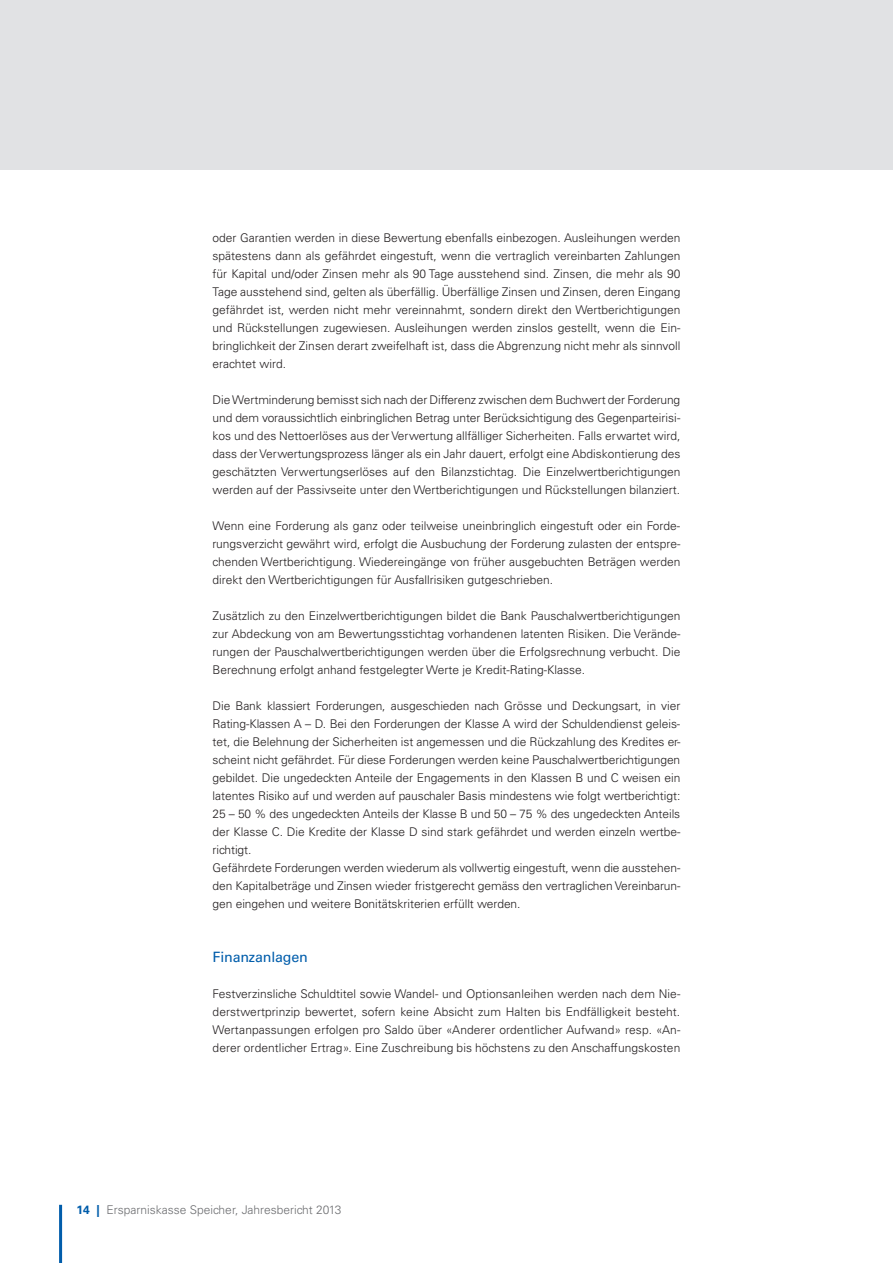
<style>
.page{position:relative;width:893px;height:1263px;background:#fff}
.page>*{position:absolute;margin:0;border:0;box-sizing:border-box;transform-origin:0 0}
.t1{font:14.25px "Univers";letter-spacing:-.01em;color:#015dab}
.t2{font:300 12px/18px "Univers";letter-spacing:-.005em;color:#231f20;text-align:justify}
.t3{font:300 12px "Univers";color:#6c6d70}
.s1{font-weight:700;color:#015dab}
</style>
<div class="page">
<div style="left:0;top:0;width:893px;height:170px;background:#e1e2e4"></div>
<hr style="left:59px;top:1205px;width:3px;height:58px;background:#015dab">
<p class="t2" style="left:213px;top:228px;width:469px">oder Garantien werden in diese Bewertung ebenfalls einbezogen. Ausleihungen werden spätestens dann als gefährdet eingestuft, wenn die vertraglich vereinbarten Zahlungen für Kapital und/oder Zinsen mehr als 90 Tage ausstehend sind. Zinsen, die mehr als 90<br>Tage ausstehend sind, gelten als überfällig. Überfällige Zinsen und Zinsen, deren Eingang gefährdet ist, werden nicht mehr vereinnahmt, sondern direkt den Wertberichtigungen und Rückstellungen zugewiesen. Ausleihungen werden zinslos gestellt, wenn die Ein&shy;bringlichkeit der Zinsen derart zweifelhaft ist, dass die Abgrenzung nicht mehr als sinnvoll erachtet wird.</p>
<p class="t2" style="left:213px;top:390px;width:469px">Die Wertminderung bemisst sich nach der Differenz zwischen dem Buchwert der Forderung und dem voraussichtlich einbringlichen Betrag unter Berücksichtigung des Gegenparteirisi&shy;kos und des Nettoerlöses aus der Verwertung allfälliger Sicherheiten. Falls erwartet wird, dass der Verwertungsprozess länger als ein Jahr dauert, erfolgt eine Abdiskontierung des geschätzten Verwertungserlöses auf den Bilanzstichtag. Die Einzelwertberichtigungen werden auf der Passivseite unter den Wertberichtigungen und Rückstellungen bilanziert.</p>
<p class="t2" style="left:213px;top:516px;width:469px">Wenn eine Forderung als ganz oder teilweise uneinbringlich eingestuft oder ein Forde&shy;rungsverzicht gewährt wird, erfolgt die Ausbuchung der Forderung zulasten der entspre&shy;chenden Wertberichtigung. Wiedereingänge von früher ausgebuchten Beträgen werden direkt den Wertberichtigungen für Ausfallrisiken gutgeschrieben.</p>
<p class="t2" style="left:213px;top:606px;width:469px">Zusätzlich zu den Einzelwertberichtigungen bildet die Bank Pauschalwertberichtigungen zur Abdeckung von am Bewertungsstichtag vorhandenen latenten Risiken. Die Verände&shy;rungen der Pauschalwertberichtigungen werden über die Erfolgsrechnung verbucht. Die Berechnung erfolgt anhand festgelegter Werte je Kredit-Rating-Klasse.</p>
<p class="t2" style="left:213px;top:696px;width:469px;text-align:left">Die Bank klassiert Forderungen, ausgeschieden nach Grösse und Deckungsart, in vier Rating-Klassen A – D. Bei den Forderungen der Klasse A wird der Schuldendienst geleis&shy;tet, die Belehnung der Sicherheiten ist angemessen und die Rückzahlung des Kredites er&shy;scheint nicht gefährdet. Für diese Forderungen werden keine Pauschalwertberichtigungen gebildet. Die ungedeckten Anteile der Engagements in den Klassen B und C weisen ein latentes Risiko auf und werden auf pauschaler Basis mindestens wie folgt wertberichtigt:<br>25 – 50 % des ungedeckten Anteils der Klasse B und 50 – 75 % des ungedeckten Anteils der Klasse C. Die Kredite der Klasse D sind stark gefährdet und werden einzeln wertbe&shy;richtigt.<br>Gefährdete Forderungen werden wiederum als vollwertig eingestuft, wenn die ausstehen&shy;den Kapitalbeträge und Zinsen wieder fristgerecht gemäss den vertraglichen Vereinbarun&shy;gen eingehen und weitere Bonitätskriterien erfüllt werden.</p>
<p class="t1" style="left:213px;top:948px;width:97px">Finanzanlagen</p>
<p class="t2" style="left:213px;top:984px;width:469px">Festverzinsliche Schuldtitel sowie Wandel- und Optionsanleihen werden nach dem Nie&shy;derstwertprinzip bewertet, sofern keine Absicht zum Halten bis Endfälligkeit besteht.<br>Wertanpassungen erfolgen pro Saldo über «Anderer ordentlicher Aufwand» resp. «An&shy;derer ordentlicher Ertrag». Eine Zuschreibung bis höchstens zu den Anschaffungskosten</p>
<p class="t3" style="left:77px;top:1202px;width:266px"><span class="s1">14 |</span> Ersparniskasse Speicher, Jahresbericht 2013</p>
</div>
